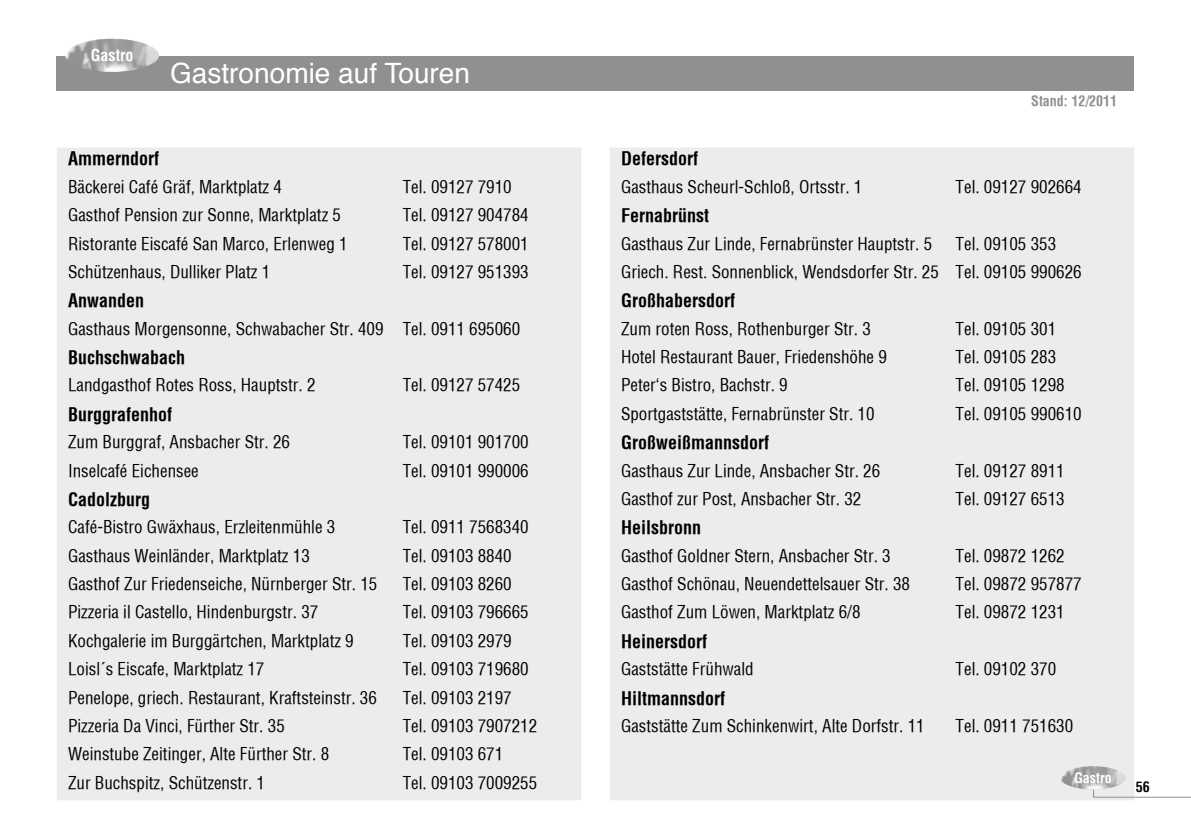
<style>
.page{position:relative;width:1191px;height:840px;background:#fff}
.page>*{position:absolute;margin:0;border:0;box-sizing:border-box;transform-origin:0 0}
.t1{font:28px "Helvetica";color:#fff}
.t2{font:700 condensed 18px "Helvetica";color:#000}
.t3{font:17px/28.4px "Helvetica Condensed";color:#000}
.t4{font:700 condensed 16px "Helvetica";color:#fff}
.t5{font:700 condensed 14px "Helvetica";color:#8f9090}
.t6{font:700 condensed 14px "Helvetica";color:#fff}
.t7{font:700 condensed 14px "Helvetica";color:#000}
</style>
<div class="page">
<div style="left:57px;top:57px;width:1077px;height:34px;background:#8f9090"></div>
<img style="left:65px;top:39px;width:94px;height:33px">
<div style="left:57px;top:148px;width:524px;height:651px;background:#edecec"></div>
<div style="left:610px;top:148px;width:524px;height:651px;background:#edecec"></div>
<svg style="left:1092px;top:769px;width:99px;height:28px"></svg>
<img style="left:1060px;top:765px;width:66px;height:24px">
<p class="t4" style="left:91px;top:45px;width:44px">Gastro</p>
<h1 class="t1" style="left:170px;top:52px;width:301px">Gastronomie auf Touren</h1>
<p class="t2" style="left:68px;top:147px;width:93px">Ammerndorf</p>
<p class="t3" style="left:68px;top:172px;width:215px">Bäckerei Café Gräf, Marktplatz 4</p>
<p class="t3" style="left:403px;top:172px;width:111px">Tel. 09127 7910</p>
<p class="t3" style="left:68px;top:200px;width:274px">Gasthof Pension zur Sonne, Marktplatz 5</p>
<p class="t3" style="left:403px;top:200px;width:128px">Tel. 09127 904784</p>
<p class="t3" style="left:68px;top:229px;width:281px">Ristorante Eiscafé San Marco, Erlenweg 1</p>
<p class="t3" style="left:403px;top:229px;width:128px">Tel. 09127 578001</p>
<p class="t3" style="left:68px;top:257px;width:204px">Schützenhaus, Dulliker Platz 1</p>
<p class="t3" style="left:403px;top:257px;width:128px">Tel. 09127 951393</p>
<p class="t2" style="left:68px;top:289px;width:78px">Anwanden</p>
<p class="t3" style="left:68px;top:314px;width:454px">Gasthaus Morgensonne, Schwabacher Str. 409 Tel. 0911 695060</p>
<p class="t2" style="left:68px;top:346px;width:118px">Buchschwabach</p>
<p class="t3" style="left:68px;top:371px;width:249px">Landgasthof Rotes Ross, Hauptstr. 2</p>
<p class="t3" style="left:403px;top:371px;width:119px">Tel. 09127 57425</p>
<p class="t2" style="left:68px;top:403px;width:106px">Burggrafenhof</p>
<p class="t3" style="left:68px;top:427px;width:223px">Zum Burggraf, Ansbacher Str. 26</p>
<p class="t3" style="left:403px;top:427px;width:128px">Tel. 09101 901700</p>
<p class="t3" style="left:68px;top:456px;width:132px">Inselcafé Eichensee</p>
<p class="t3" style="left:403px;top:456px;width:128px">Tel. 09101 990006</p>
<p class="t2" style="left:68px;top:488px;width:84px">Cadolzburg</p>
<p class="t3" style="left:68px;top:512px;width:269px">Café-Bistro Gwäxhaus, Erzleitenmühle 3</p>
<p class="t3" style="left:403px;top:512px;width:128px">Tel. 0911 7568340</p>
<p class="t3" style="left:68px;top:541px;width:243px">Gasthaus Weinländer, Marktplatz 13</p>
<p class="t3" style="left:403px;top:541px;width:111px">Tel. 09103 8840</p>
<p class="t3" style="left:68px;top:569px;width:311px">Gasthof Zur Friedenseiche, Nürnberger Str. 15</p>
<p class="t3" style="left:403px;top:569px;width:111px">Tel. 09103 8260</p>
<p class="t3" style="left:68px;top:597px;width:252px">Pizzeria il Castello, Hindenburgstr. 37</p>
<p class="t3" style="left:403px;top:597px;width:128px">Tel. 09103 796665</p>
<p class="t3" style="left:68px;top:626px;width:287px">Kochgalerie im Burggärtchen, Marktplatz 9</p>
<p class="t3" style="left:403px;top:626px;width:111px">Tel. 09103 2979</p>
<p class="t3" style="left:68px;top:654px;width:198px">Loisl´s Eiscafe, Marktplatz 17</p>
<p class="t3" style="left:403px;top:654px;width:128px">Tel. 09103 719680</p>
<p class="t3" style="left:68px;top:682px;width:310px">Penelope, griech. Restaurant, Kraftsteinstr. 36</p>
<p class="t3" style="left:403px;top:682px;width:111px">Tel. 09103 2197</p>
<p class="t3" style="left:68px;top:711px;width:218px">Pizzeria Da Vinci, Fürther Str. 35</p>
<p class="t3" style="left:403px;top:711px;width:136px">Tel. 09103 7907212</p>
<p class="t3" style="left:68px;top:739px;width:263px">Weinstube Zeitinger, Alte Fürther Str. 8</p>
<p class="t3" style="left:403px;top:739px;width:102px">Tel. 09103 671</p>
<p class="t3" style="left:68px;top:767px;width:198px">Zur Buchspitz, Schützenstr. 1</p>
<p class="t3" style="left:403px;top:767px;width:136px">Tel. 09103 7009255</p>
<p class="t5" style="left:1031px;top:92px;width:87px">Stand: 12/2011</p>
<p class="t2" style="left:621px;top:147px;width:78px">Defersdorf</p>
<p class="t3" style="left:621px;top:172px;width:243px">Gasthaus Scheurl-Schloß, Ortsstr. 1</p>
<p class="t3" style="left:955px;top:172px;width:128px">Tel. 09127 902664</p>
<p class="t2" style="left:621px;top:204px;width:89px">Fernabrünst</p>
<p class="t3" style="left:621px;top:229px;width:313px">Gasthaus Zur Linde, Fernabrünster Hauptstr. 5</p>
<p class="t3" style="left:621px;top:229px;width:462px;text-indent:334px">Tel. 09105 353<br>Griech. Rest. Sonnenblick, Wendsdorfer Str. 25 Tel. 09105 990626</p>
<p class="t2" style="left:621px;top:289px;width:115px">Großhabersdorf</p>
<p class="t3" style="left:621px;top:314px;width:251px">Zum roten Ross, Rothenburger Str. 3</p>
<p class="t3" style="left:955px;top:314px;width:102px">Tel. 09105 301</p>
<p class="t3" style="left:621px;top:342px;width:267px">Hotel Restaurant Bauer, Friedenshöhe 9</p>
<p class="t3" style="left:955px;top:342px;width:102px">Tel. 09105 283</p>
<p class="t3" style="left:621px;top:370px;width:168px">Peter‘s Bistro, Bachstr. 9</p>
<p class="t3" style="left:955px;top:370px;width:111px">Tel. 09105 1298</p>
<p class="t3" style="left:621px;top:399px;width:255px">Sportgaststätte, Fernabrünster Str. 10</p>
<p class="t3" style="left:955px;top:399px;width:128px">Tel. 09105 990610</p>
<p class="t2" style="left:621px;top:431px;width:149px">Großweißmannsdorf</p>
<p class="t3" style="left:621px;top:456px;width:261px">Gasthaus Zur Linde, Ansbacher Str. 26</p>
<p class="t3" style="left:955px;top:456px;width:111px">Tel. 09127 8911</p>
<p class="t3" style="left:621px;top:484px;width:242px">Gasthof zur Post, Ansbacher Str. 32</p>
<p class="t3" style="left:955px;top:484px;width:111px">Tel. 09127 6513</p>
<p class="t2" style="left:621px;top:516px;width:81px">Heilsbronn</p>
<p class="t3" style="left:621px;top:541px;width:271px">Gasthof Goldner Stern, Ansbacher Str. 3</p>
<p class="t3" style="left:955px;top:541px;width:111px">Tel. 09872 1262</p>
<p class="t3" style="left:621px;top:569px;width:290px">Gasthof Schönau, Neuendettelsauer Str. 38</p>
<p class="t3" style="left:955px;top:569px;width:128px">Tel. 09872 957877</p>
<p class="t3" style="left:621px;top:597px;width:241px">Gasthof Zum Löwen, Marktplatz 6/8</p>
<p class="t3" style="left:955px;top:597px;width:111px">Tel. 09872 1231</p>
<p class="t2" style="left:621px;top:629px;width:87px">Heinersdorf</p>
<p class="t3" style="left:621px;top:654px;width:134px">Gaststätte Frühwald</p>
<p class="t3" style="left:955px;top:654px;width:102px">Tel. 09102 370</p>
<p class="t2" style="left:621px;top:686px;width:106px">Hiltmannsdorf</p>
<p class="t3" style="left:621px;top:711px;width:305px">Gaststätte Zum Schinkenwirt, Alte Dorfstr. 11</p>
<p class="t3" style="left:955px;top:711px;width:119px">Tel. 0911 751630</p>
<p class="t6" style="left:1074px;top:768px;width:39px">Gastro</p>
<p class="t7" style="left:1135px;top:777px;width:15px">56</p>
</div>
